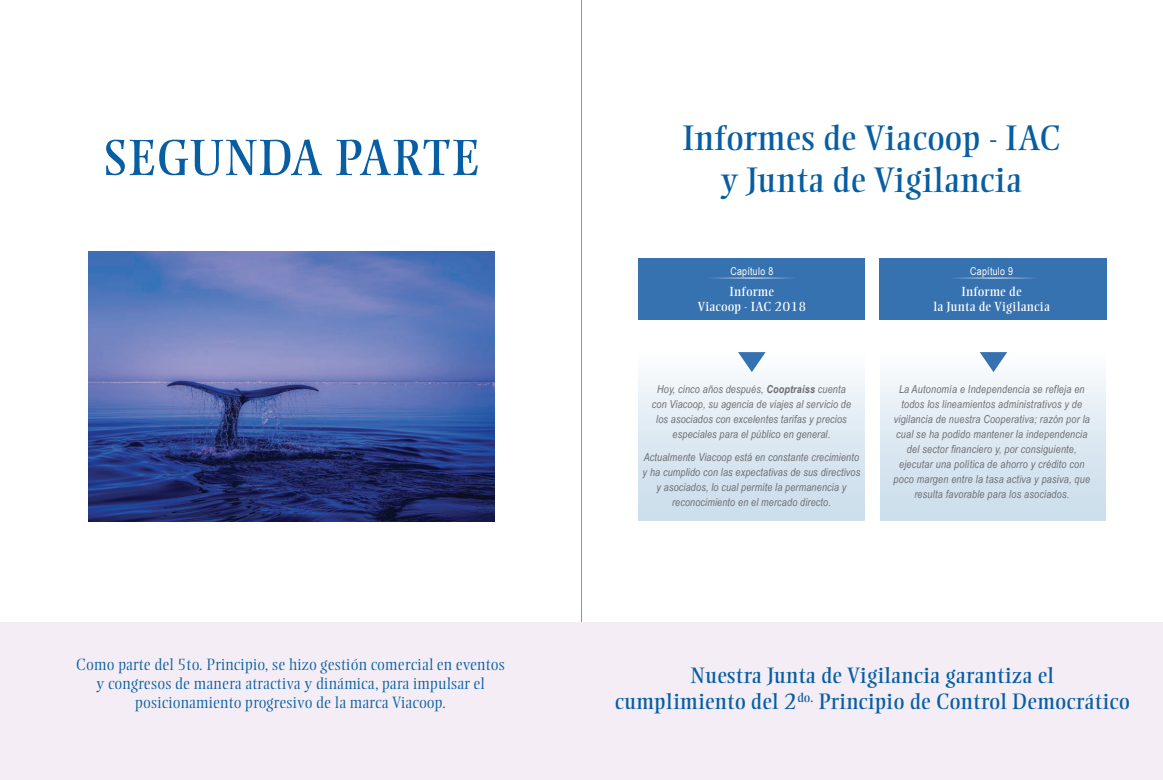
<style>
.page{position:relative;width:1163px;height:780px;background:#fff}
.page>*{position:absolute;margin:0;border:0;box-sizing:border-box;transform-origin:0 0}
.Destacado{font:50px "Ellington";letter-spacing:.025em;color:#075ea2}
.Destacado-2{font:35px/42px "Ellington";letter-spacing:.02em;color:#075ea2;text-align:center}
.Destacado-3{font:22px/26.4px "Ellington";letter-spacing:.02em;color:#075ea2;text-align:center}
.Destacado-4{font:300 16px/19.2px "Ellington";letter-spacing:.025em;color:#075ea2;text-align:center}
.T1{font:13px/15.6px "Ellington";letter-spacing:.025em;color:#fff;text-align:center}
.Destacado-5{font:italic 11px/15px "Arial Narrow";letter-spacing:.015em;color:#6c6d70;text-align:center}
.T1-2{font:10.8px "Arial Narrow";letter-spacing:.025em;color:#fff}
.s1{font-weight:700}
</style>
<div class="page">
<hr style="left:581px;top:0;width:1px;height:780px;background:#939598">
<div style="left:638px;top:349px;width:227px;height:172px;background:linear-gradient(to bottom,#fbfcfd,#c8dbea)"></div>
<svg style="left:738px;top:352px;width:27px;height:20px"></svg>
<div style="left:638px;top:258px;width:227px;height:62px;background:#3671b0"></div>
<hr style="left:706px;top:277px;width:90px;height:1px;background:#fff">
<div style="left:880px;top:349px;width:226px;height:172px;background:linear-gradient(to bottom,#fbfcfd,#c8dbea)"></div>
<svg style="left:979px;top:352px;width:28px;height:20px"></svg>
<div style="left:879px;top:258px;width:227px;height:62px;background:#3671b0"></div>
<hr style="left:948px;top:277px;width:89px;height:1px;background:#fff">
<div style="left:0;top:622px;width:1162px;height:158px;background:#f4edf5"></div>
<img style="left:89px;top:251px;width:405px;height:271px">
<p class="Destacado" style="left:103px;top:130px;width:377px">SEGUNDA PARTE</p>
<p class="Destacado-2" style="left:682px;top:118px;width:379px">Informes de Viacoop - IAC y Junta de Vigilancia</p>
<p class="T1-2" style="left:730px;top:263px;width:44px">Capítulo 8</p>
<p class="T1" style="left:697px;top:283px;width:110px">Informe<br>Viacoop - IAC 2018</p>
<p class="Destacado-5" style="left:651px;top:381px;width:201px">Hoy, cinco años después, <span class="s1">Cooptraiss</span> cuenta con Viacoop, su agencia de viajes al servicio de los asociados con excelentes tarifas y precios especiales para el público en general.</p>
<p class="Destacado-5" style="left:642px;top:449px;width:219px">Actualmente Viacoop está en constante crecimiento y ha cumplido con las expectativas de sus directivos y asociados, lo cual permite la permanencia y reconocimiento en el mercado directo.</p>
<p class="T1-2" style="left:970px;top:263px;width:44px">Capítulo 9</p>
<p class="T1" style="left:933px;top:283px;width:118px">Informe de<br>la Junta de Vigilancia</p>
<p class="Destacado-5" style="left:893px;top:381px;width:198px">La Autonomía e Independencia se refleja en todos los lineamientos administrativos y de vigilancia de nuestra Cooperativa; razón por la cual se ha podido mantener la independencia del sector financiero y, por consiguiente, ejecutar una política de ahorro y crédito con poco margen entre la tasa activa y pasiva, que resulta favorable para los asociados.</p>
<p class="Destacado-4" style="left:76px;top:655px;width:430px">Como parte del 5to. Principio, se hizo gestión comercial en eventos y congresos de manera atractiva y dinámica, para impulsar el posicionamiento progresivo de la marca Viacoop.</p>
<p class="Destacado-3" style="left:614px;top:662px;width:516px">Nuestra Junta de Vigilancia garantiza el<br>cumplimiento del 2<sup>do.</sup> Principio de Control Democrático</p>
</div>
